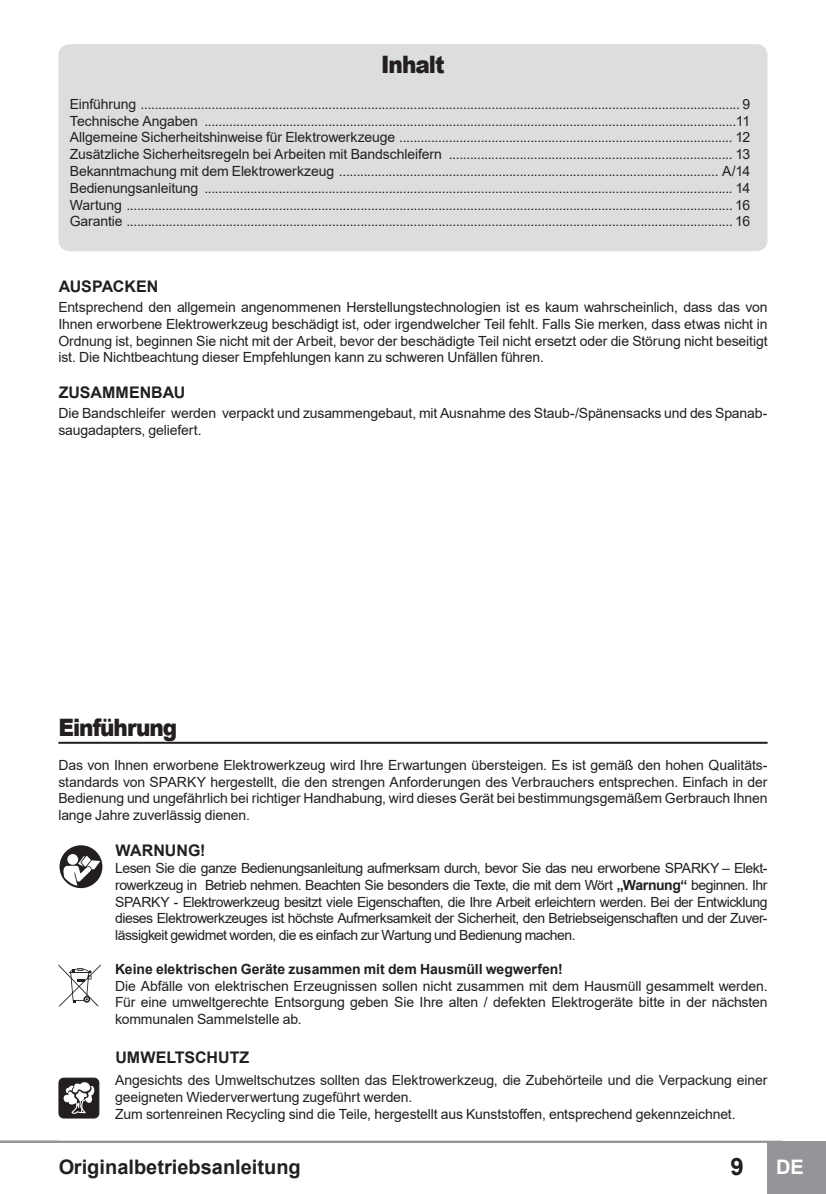
<style>
.page{position:relative;width:826px;height:1194px;background:#fff}
.page>*{position:absolute;margin:0;border:0;box-sizing:border-box;transform-origin:0 0}
.t1{font:900 24px "Arial";letter-spacing:-.045em;color:#231f20;scale:.9 1}
.t2{font:700 24px "Arial";color:#231f20}
.t3{font:700 20px "Arial";color:#231f20}
.t4{font:700 20px "Arial";color:#fff}
.t5{font:700 16px "Arial";color:#231f20}
.contents-dots{font:14px/16.8px "Arial";letter-spacing:-.01em;color:#231f20;text-align:justify}
.t6{font:700 14px "Arial";color:#231f20}
.s1{font-weight:700}
</style>
<div class="page">
<div style="left:767px;top:1141px;width:58px;height:53px;background:#939598"></div>
<hr style="left:0;top:1141px;width:781px;height:2px;background:#939598">
<div style="left:58px;top:44px;width:709px;height:207px;background:#dcdddf;border-radius:11px"></div>
<hr style="left:58px;top:742px;width:709px;height:2px;background:#231f20">
<svg style="left:58px;top:964px;width:43px;height:43px"></svg>
<div style="left:59px;top:1078px;width:40px;height:40px;background:#231f20;border-radius:5px"></div>
<div style="left:59px;top:1078px;width:40px;height:40px;border:1px solid #231f20;border-radius:5px"></div>
<svg style="left:63px;top:1082px;width:32px;height:32px"></svg>
<svg style="left:59px;top:845px;width:43px;height:43px"></svg>
<p class="t1" style="left:381px;top:47px;width:72px">Inhalt</p>
<p class="contents-dots" style="left:70px;top:95px;width:681px">Einführung ......................................................................................................................................................................... 9</p>
<p class="contents-dots" style="left:70px;top:112px;width:681px">Technische Angaben ......................................................................................................................................................11</p>
<p class="contents-dots" style="left:70px;top:129px;width:681px">Allgemeine Sicherheitshinweise für Elektrowerkzeuge .............................................................................................. 12</p>
<p class="contents-dots" style="left:70px;top:146px;width:681px">Zusätzliche Sicherheitsregeln bei Arbeiten mit Bandschleifern ................................................................................ 13</p>
<p class="contents-dots" style="left:70px;top:162px;width:681px">Bekanntmachung mit dem Elektrowerkzeug ........................................................................................................... A/14</p>
<p class="contents-dots" style="left:70px;top:179px;width:681px">Bedienungsanleitung ..................................................................................................................................................... 14</p>
<p class="contents-dots" style="left:70px;top:196px;width:681px">Wartung ........................................................................................................................................................................... 16</p>
<p class="contents-dots" style="left:70px;top:213px;width:681px">Garantie ........................................................................................................................................................................... 16</p>
<p class="t5" style="left:59px;top:275px;width:101px">AUSPACKEN</p>
<p class="contents-dots" style="left:58px;top:298px;width:710px">Entsprechend den allgemein angenommenen Herstellungstechnologien ist es kaum wahrscheinlich, dass das von Ihnen erworbene Elektrowerkzeug beschädigt ist, oder irgendwelcher Teil fehlt. Falls Sie merken, dass etwas nicht in Ordnung ist, beginnen Sie nicht mit der Arbeit, bevor der beschädigte Teil nicht ersetzt oder die Störung nicht beseitigt ist. Die Nichtbeachtung dieser Empfehlungen kann zu schweren Unfällen führen.</p>
<p class="t5" style="left:59px;top:381px;width:128px">ZUSAMMENBAU</p>
<p class="contents-dots" style="left:58px;top:404px;width:710px">Die Bandschleifer werden verpackt und zusammengebaut, mit Ausnahme des Staub-/Spänensacks und des Spanab&shy;saugadapters, geliefert.</p>
<p class="t1" style="left:58px;top:710px;width:134px">Einführung</p>
<p class="contents-dots" style="left:58px;top:756px;width:710px">Das von Ihnen erworbene Elektrowerkzeug wird Ihre Erwartungen übersteigen. Es ist gemäß den hohen Qualitäts&shy;standards von SPARKY hergestellt, die den strengen Anforderungen des Verbrauchers entsprechen. Einfach in der Bedienung und ungefährlich bei richtiger Handhabung, wird dieses Gerät bei bestimmungsgemäßem Gerbrauch Ihnen lange Jahre zuverlässig dienen.</p>
<p class="t5" style="left:115px;top:839px;width:91px">WARNUNG!</p>
<p class="contents-dots" style="left:115px;top:859px;width:653px">Lesen Sie die ganze Bedienungsanleitung aufmerksam durch, bevor Sie das neu erworbene SPARKY – Elekt&shy;rowerkzeug in Betrieb nehmen. Beachten Sie besonders die Texte, die mit dem Wört <span class="s1">„Warnung“</span> beginnen. Ihr SPARKY - Elektrowerkzeug besitzt viele Eigenschaften, die Ihre Arbeit erleichtern werden. Bei der Entwicklung dieses Elektrowerkzeuges ist höchste Aufmerksamkeit der Sicherheit, den Betriebseigenschaften und der Zuver&shy;lässigkeit gewidmet worden, die es einfach zur Wartung und Bedienung machen.</p>
<p class="t6" style="left:115px;top:959px;width:449px">Keine elektrischen Geräte zusammen mit dem Hausmüll wegwerfen!</p>
<p class="contents-dots" style="left:115px;top:977px;width:653px">Die Abfälle von elektrischen Erzeugnissen sollen nicht zusammen mit dem Hausmüll gesammelt werden.<br>Für eine umweltgerechte Entsorgung geben Sie Ihre alten / defekten Elektrogeräte bitte in der nächsten kommunalen Sammelstelle ab.</p>
<p class="t5" style="left:115px;top:1046px;width:135px">UMWELTSCHUTZ</p>
<p class="contents-dots" style="left:115px;top:1071px;width:653px">Angesichts des Umweltschutzes sollten das Elektrowerkzeug, die Zubehörteile und die Verpackung einer geeigneten Wiederverwertung zugeführt werden.</p>
<p class="contents-dots" style="left:115px;top:1105px;width:622px">Zum sortenreinen Recycling sind die Teile, hergestellt aus Kunststoffen, entsprechend gekennzeichnet.</p>
<h2 class="t3" style="left:58px;top:1153px;width:244px">Originalbetriebsanleitung</h2>
<p class="t2" style="left:730px;top:1150px;width:15px">9</p>
<h2 class="t4" style="left:776px;top:1153px;width:29px">DE</h2>
</div>
